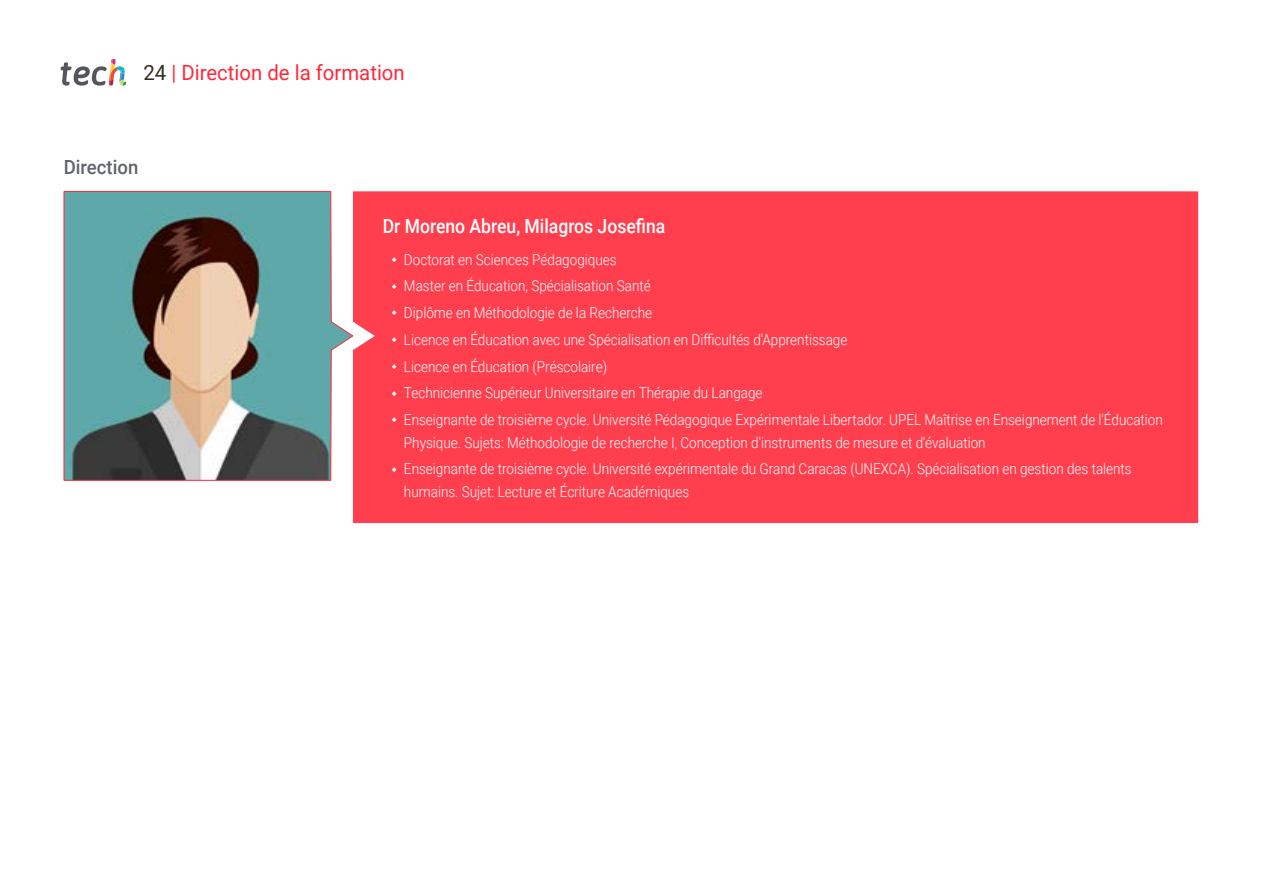
<style>
.page{position:relative;width:1263px;height:893px;background:#fff}
.page>*{position:absolute;margin:0;border:0;box-sizing:border-box;transform-origin:0 0}
.t1{font:21px "Roboto";color:#ff293a}
.t2{font:500 19.5px "Roboto";color:#fff;scale:.9 1}
.t3{font:500 19.5px "Roboto";color:#61646a;scale:.95 1}
.t4{font:300 15px/26.7px "Roboto";color:#fff;scale:.9 1}
.s1{color:#312e20}
</style>
<div class="page">
<svg style="left:61px;top:59px;width:65px;height:27px"></svg>
<div style="left:353px;top:191px;width:845px;height:332px;background:#ff3e4e"></div>
<svg style="left:64px;top:191px;width:289px;height:290px;background:#7c9591"></svg>
<svg style="left:392px;top:257px;width:5px;height:5px"></svg>
<svg style="left:392px;top:284px;width:5px;height:5px"></svg>
<svg style="left:392px;top:310px;width:5px;height:5px"></svg>
<svg style="left:392px;top:337px;width:5px;height:5px"></svg>
<svg style="left:392px;top:364px;width:5px;height:5px"></svg>
<svg style="left:392px;top:391px;width:5px;height:5px"></svg>
<svg style="left:392px;top:417px;width:5px;height:5px"></svg>
<svg style="left:392px;top:467px;width:5px;height:5px"></svg>
<h1 class="t1" style="left:144px;top:57px;width:263px"><span class="s1">24</span> | Direction de la formation</h1>
<h2 class="t3" style="left:64px;top:154px;width:80px">Direction</h2>
<h2 class="t2" style="left:383px;top:212px;width:315px">Dr Moreno Abreu, Milagros Josefina</h2>
<p class="t4" style="left:404px;top:245px;width:845px">Doctorat en Sciences Pédagogiques<br>Master en Éducation, Spécialisation Santé<br>Diplôme en Méthodologie de la Recherche<br>Licence en Éducation avec une Spécialisation en Difficultés d'Apprentissage<br>Licence en Éducation (Préscolaire)<br>Technicienne Supérieur Universitaire en Thérapie du Langage<br>Enseignante de troisième cycle. Université Pédagogique Expérimentale Libertador. UPEL Maîtrise en Enseignement de l'Éducation</p>
<p class="t4" style="left:404px;top:428px;width:810px">Physique. Sujets: Méthodologie de recherche I, Conception d'instruments de mesure et d'évaluation<br>Enseignante de troisième cycle. Université expérimentale du Grand Caracas (UNEXCA). Spécialisation en gestion des talents</p>
<p class="t4" style="left:404px;top:478px;width:318px">humains. Sujet: Lecture et Écriture Académiques</p>
</div>
